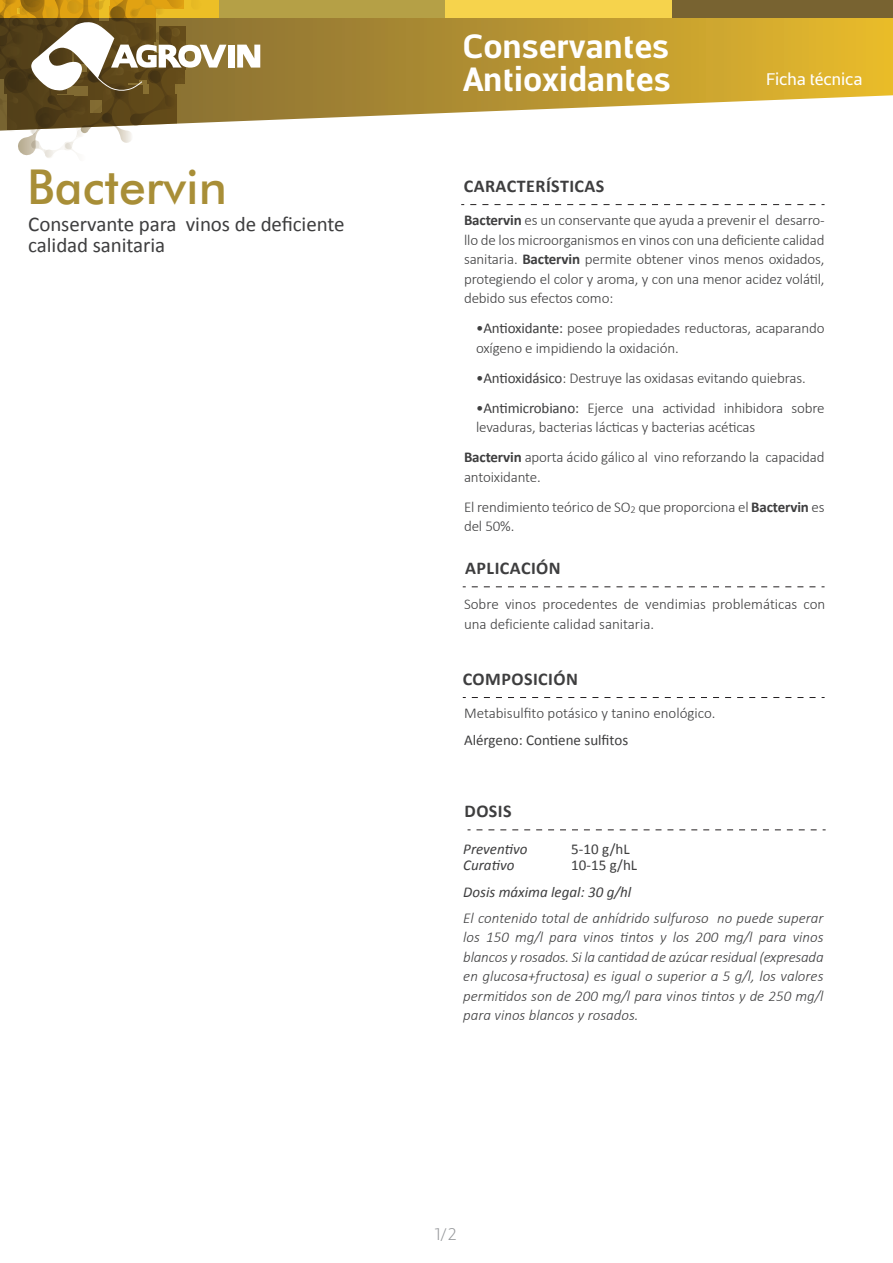
<style>
.page{position:relative;width:893px;height:1263px;background:#fff}
.page>*{position:absolute;margin:0;border:0;box-sizing:border-box;transform-origin:0 0}
.t1{font:500 48px "Futura BT";color:#a88e37}
.t2{font:700 33px/33px "Centuma";letter-spacing:.01em;color:#fff}
.t3{font:21px/21px "Calibri";letter-spacing:-.005em;color:#3e3e3f}
.t4{font:700 18px "Calibri";letter-spacing:.025em;color:#3e3e3f}
.t5{font:16.5px "Centuma";letter-spacing:-.01em;color:#fff}
.t6{font:300 16.5px "Centuma";color:#939598}
.t7{font:300 15px/19.5px "Calibri";letter-spacing:-.01em;color:#3e3e3f}
.t8{font:italic 300 15px/19.5px "Calibri";color:#3e3e3f;text-align:justify}
.t9{font:15px "Calibri";color:#3e3e3f}
.t10{font:italic 15px "Calibri";color:#3e3e3f}
.s1{font-weight:700}
.s2{font-weight:400}
</style>
<div class="page">
<svg style="left:226px;top:18px;width:667px;height:104px;background:#c2a34b"></svg>
<div style="left:672px;top:0;width:221px;height:18px;background:#786331"></div>
<div style="left:445px;top:0;width:227px;height:18px;background:#f6d34c"></div>
<div style="left:218px;top:0;width:227px;height:18px;background:#b5a046"></div>
<svg style="left:472px;top:586px;width:352px;height:1px"></svg>
<svg style="left:472px;top:697px;width:353px;height:1px"></svg>
<svg style="left:468px;top:829px;width:358px;height:1px"></svg>
<svg style="left:470px;top:204px;width:354px;height:1px"></svg>
<svg style="left:237px;top:45px;width:23px;height:23px"></svg>
<div style="left:229px;top:45px;width:6px;height:23px;background:#fff"></div>
<svg style="left:0;top:0;width:226px;height:158px"></svg>
<h1 class="t1" style="left:27px;top:158px;width:201px">Bactervin</h1>
<h3 class="t3" style="left:28px;top:212px;width:318px">Conservante para vinos de deficiente calidad sanitaria</h3>
<h2 class="t2" style="left:463px;top:28px;width:209px">Conservantes<br>Antioxidantes</h2>
<p class="t5" style="left:766px;top:68px;width:98px">Ficha técnica</p>
<p class="t4" style="left:464px;top:175px;width:142px">CARACTERÍSTICAS</p>
<p class="t7" style="left:464px;top:211px;width:362px;text-align:justify"><span class="s1">Bactervin</span> es un conservante que ayuda a prevenir el desarro&shy;llo de los microorganismos en vinos con una deficiente calidad sanitaria. <span class="s1">Bactervin</span> permite obtener vinos menos oxidados, protegiendo el color y aroma, y con una menor acidez volátil, debido sus efectos como:</p>
<p class="t7" style="left:476px;top:319px;width:350px"><span class="s2">•Antioxidante:</span> posee propiedades reductoras, acaparando oxígeno e impidiendo la oxidación.</p>
<p class="t7" style="left:476px;top:368px;width:331px"><span class="s2">•Antioxidásico</span>: Destruye las oxidasas evitando quiebras.</p>
<p class="t7" style="left:476px;top:398px;width:350px"><span class="s2">•Antimicrobiano:</span> Ejerce una actividad inhibidora sobre levaduras, bacterias lácticas y bacterias acéticas</p>
<p class="t7" style="left:464px;top:448px;width:362px"><span class="s1">Bactervin</span> aporta ácido gálico al vino reforzando la capacidad antoixidante.</p>
<p class="t7" style="left:464px;top:497px;width:362px">El rendimiento teórico de SO<sub>2</sub> que proporciona el <span class="s1">Bactervin</span> es del 50%.</p>
<p class="t4" style="left:465px;top:557px;width:97px">APLICACIÓN</p>
<p class="t7" style="left:464px;top:594px;width:363px">Sobre vinos procedentes de vendimias problemáticas con una deficiente calidad sanitaria.</p>
<p class="t4" style="left:463px;top:668px;width:117px">COMPOSICIÓN</p>
<p class="t7" style="left:464px;top:703px;width:253px">Metabisulfito potásico y tanino enológico.</p>
<p class="t9" style="left:464px;top:731px;width:166px">Alérgeno: Contiene sulfitos</p>
<p class="t4" style="left:465px;top:800px;width:49px">DOSIS</p>
<p class="t10" style="left:463px;top:839px;width:66px">Preventivo</p>
<p class="t9" style="left:571px;top:839px;width:60px">5-10 g/hL</p>
<p class="t10" style="left:463px;top:856px;width:53px">Curativo</p>
<p class="t9" style="left:571px;top:856px;width:67px">10-15 g/hL</p>
<p class="t10" style="left:463px;top:883px;width:170px">Dosis máxima legal: 30 g/hl</p>
<p class="t8" style="left:463px;top:908px;width:362px">El contenido total de anhídrido sulfuroso no puede superar los 150 mg/l para vinos tintos y los 200 mg/l para vinos blancos y rosados. Si la cantidad de azúcar residual (expresada en glucosa+fructosa) es igual o superior a 5 g/l, los valores permitidos son de 200 mg/l para vinos tintos y de 250 mg/l para vinos blancos y rosados.</p>
<p class="t6" style="left:434px;top:1222px;width:24px">1/2</p>
</div>
